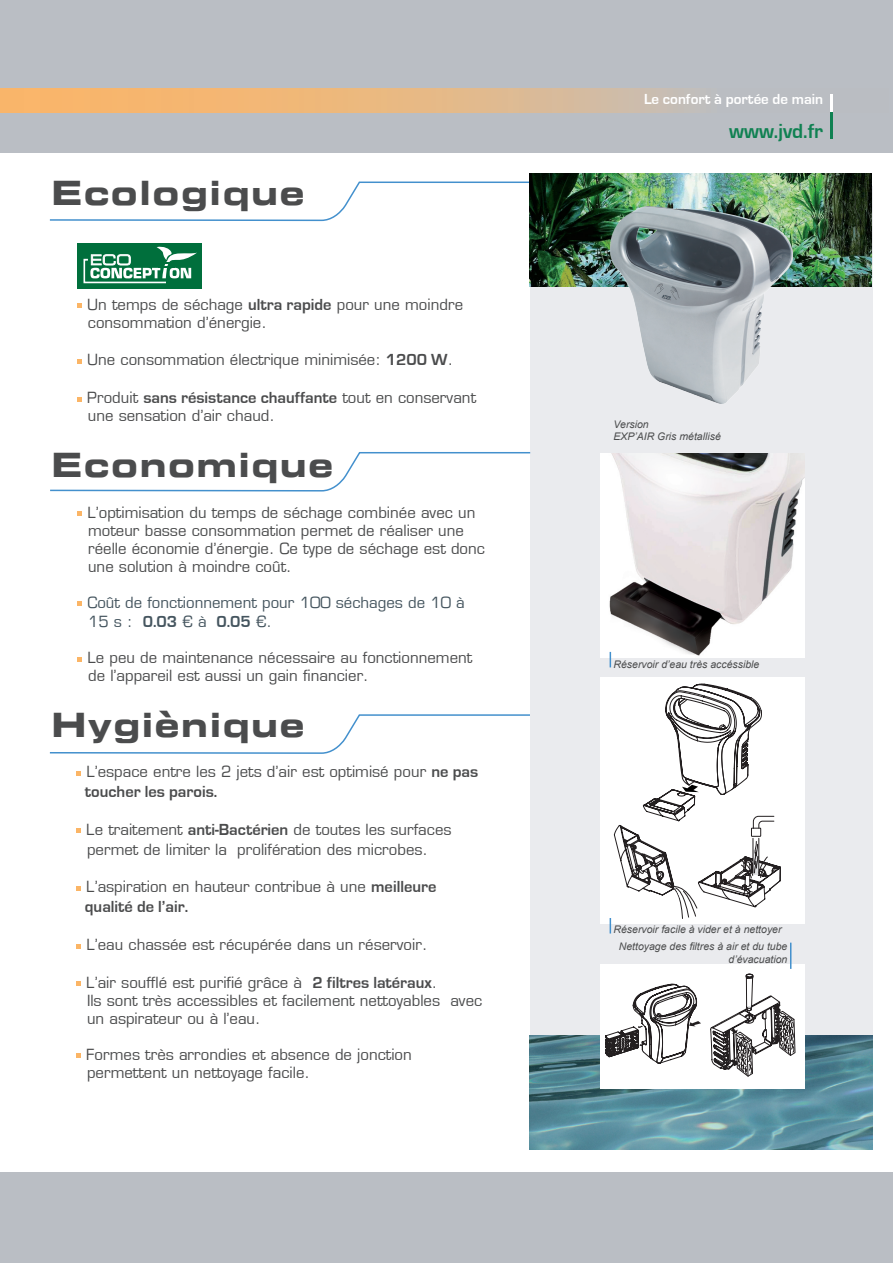
<style>
.page{position:relative;width:893px;height:1263px;background:#fff}
.page>*{position:absolute;margin:0;border:0;box-sizing:border-box;transform-origin:0 0}
.t1{font:33px "Eurostile Bold Extended Two";letter-spacing:.05em;color:#4b4c4d}
.t2{font:700 21px "Eurostile";color:#108152}
.t3{font:700 16.5px "Eurostile";color:#4b4c4d}
.t4{font:15px "Eurostile";color:#4b4c4d}
.t5{font:15px "Eurostile";color:#45555f}
.t6{font:700 15px "Eurostile";color:#fff}
.t7{font:italic 10.5px/12.6px "Arial";color:#4b4c4d;text-align:right}
.s1{font-weight:700;font-size:16.5px}
.s2{font-weight:400;font-size:15px}
</style>
<div class="page">
<div style="left:0;top:0;width:893px;height:152px;background:#babec4"></div>
<div style="left:0;top:1172px;width:893px;height:91px;background:#babec4"></div>
<svg style="left:49px;top:714px;width:481px;height:40px"></svg>
<svg style="left:77px;top:771px;width:4px;height:4px"></svg>
<svg style="left:77px;top:828px;width:4px;height:5px"></svg>
<svg style="left:77px;top:886px;width:4px;height:5px"></svg>
<svg style="left:77px;top:944px;width:4px;height:4px"></svg>
<svg style="left:77px;top:981px;width:4px;height:5px"></svg>
<svg style="left:77px;top:1053px;width:4px;height:5px"></svg>
<svg style="left:78px;top:303px;width:4px;height:5px"></svg>
<svg style="left:78px;top:359px;width:4px;height:5px"></svg>
<svg style="left:78px;top:397px;width:4px;height:4px"></svg>
<svg style="left:49px;top:181px;width:480px;height:40px"></svg>
<div style="left:530px;top:186px;width:343px;height:932px;background:#eaebee"></div>
<div style="left:78px;top:243px;width:124px;height:45px;background:#006f3c"></div>
<svg style="left:83px;top:246px;width:114px;height:37px"></svg>
<svg style="left:50px;top:452px;width:481px;height:40px"></svg>
<svg style="left:78px;top:511px;width:4px;height:5px"></svg>
<svg style="left:78px;top:601px;width:4px;height:5px"></svg>
<svg style="left:78px;top:657px;width:4px;height:4px"></svg>
<img style="left:529px;top:173px;width:343px;height:114px">
<img style="left:529px;top:1035px;width:343px;height:114px">
<img style="left:600px;top:453px;width:205px;height:205px">
<div style="left:600px;top:965px;width:204px;height:124px;background:#fff"></div>
<svg style="left:605px;top:984px;width:96px;height:79px"></svg>
<div style="left:600px;top:677px;width:205px;height:247px;background:#fff"></div>
<svg style="left:610px;top:652px;width:1px;height:15px"></svg>
<svg style="left:610px;top:684px;width:171px;height:249px"></svg>
<svg style="left:710px;top:943px;width:85px;height:133px"></svg>
<img style="left:611px;top:207px;width:181px;height:197px">
<div style="left:0;top:89px;width:888px;height:23px;background:linear-gradient(to right,#ffb45a,#b7bfc9)"></div>
<svg style="left:831px;top:94px;width:2px;height:18px"></svg>
<hr style="left:831px;top:112px;width:2px;height:27px;background:#108152">
<p class="t1" style="left:51px;top:169px;width:254px">Ecologique</p>
<p class="t4" style="left:87px;top:295px;width:377px">Un temps de séchage <span class="s1">ultra rapide</span> pour une moindre</p>
<p class="t4" style="left:88px;top:313px;width:180px">consommation d’énergie.</p>
<p class="t4" style="left:87px;top:351px;width:367px">Une consommation électrique minimisée: <span class="s1">1200 W</span>.</p>
<p class="t3" style="left:87px;top:389px;width:390px"><span class="s2">Produit</span> sans résistance chauffante <span class="s2">tout en conservant</span></p>
<p class="t4" style="left:88px;top:407px;width:188px">une sensation d’air chaud.</p>
<p class="t1" style="left:52px;top:441px;width:283px">Economique</p>
<p class="t4" style="left:87px;top:503px;width:390px">L’optimisation du temps de séchage combinée avec un</p>
<p class="t4" style="left:88px;top:521px;width:377px">moteur basse consommation permet de réaliser une</p>
<p class="t4" style="left:88px;top:539px;width:398px">réelle économie d’énergie. Ce type de séchage est donc</p>
<p class="t4" style="left:88px;top:557px;width:205px">une solution à moindre coût.</p>
<p class="t5" style="left:87px;top:593px;width:379px">Coût de fonctionnement pour 100 séchages de 10 à</p>
<p class="t5" style="left:88px;top:613px;width:185px">15 s : <span class="s1">0.03</span> € à <span class="s1">0.05</span> €.</p>
<p class="t4" style="left:87px;top:649px;width:386px">Le peu de maintenance nécessaire au fonctionnement</p>
<p class="t4" style="left:88px;top:667px;width:282px">de l’appareil est aussi un gain financier.</p>
<p class="t1" style="left:51px;top:702px;width:254px">Hygiènique</p>
<p class="t4" style="left:86px;top:763px;width:393px">L’espace entre les 2 jets d’air est optimisé pour <span class="s1">ne pas</span></p>
<p class="t3" style="left:85px;top:783px;width:134px">toucher les parois.</p>
<p class="t4" style="left:86px;top:820px;width:367px">Le traitement <span class="s1">anti-Bactérien</span> de toutes les surfaces</p>
<p class="t4" style="left:87px;top:840px;width:342px">permet de limiter la prolifération des microbes.</p>
<p class="t4" style="left:86px;top:878px;width:351px">L’aspiration en hauteur contribue à une <span class="s1">meilleure</span></p>
<p class="t3" style="left:85px;top:898px;width:105px">qualité de l’air.</p>
<p class="t4" style="left:86px;top:935px;width:342px">L’eau chassée est récupérée dans un réservoir.</p>
<p class="t4" style="left:86px;top:973px;width:352px">L’air soufflé est purifié grâce à <span class="s1">2 filtres latéraux</span>.</p>
<p class="t4" style="left:87px;top:991px;width:397px">Ils sont très accessibles et facilement nettoyables avec</p>
<p class="t4" style="left:87px;top:1009px;width:175px">un aspirateur ou à l’eau.</p>
<p class="t4" style="left:86px;top:1045px;width:327px">Formes très arrondies et absence de jonction</p>
<p class="t4" style="left:87px;top:1063px;width:224px">permettent un nettoyage facile.</p>
<p class="t6" style="left:644px;top:91px;width:181px">Le confort à portée de main</p>
<h2 class="t2" style="left:729px;top:119px;width:95px">www.jvd.fr</h2>
<p class="t7" style="left:613px;top:418px;width:37px">Version</p>
<p class="t7" style="left:613px;top:431px;width:109px">EXP’AIR Gris métallisé</p>
<p class="t7" style="left:613px;top:658px;width:147px">Réservoir d’eau très accéssible</p>
<p class="t7" style="left:613px;top:923px;width:170px">Réservoir facile à vider et à nettoyer</p>
<p class="t7" style="left:619px;top:940px;width:170px">Nettoyage des filtres à air et du tube d’évacuation</p>
</div>
